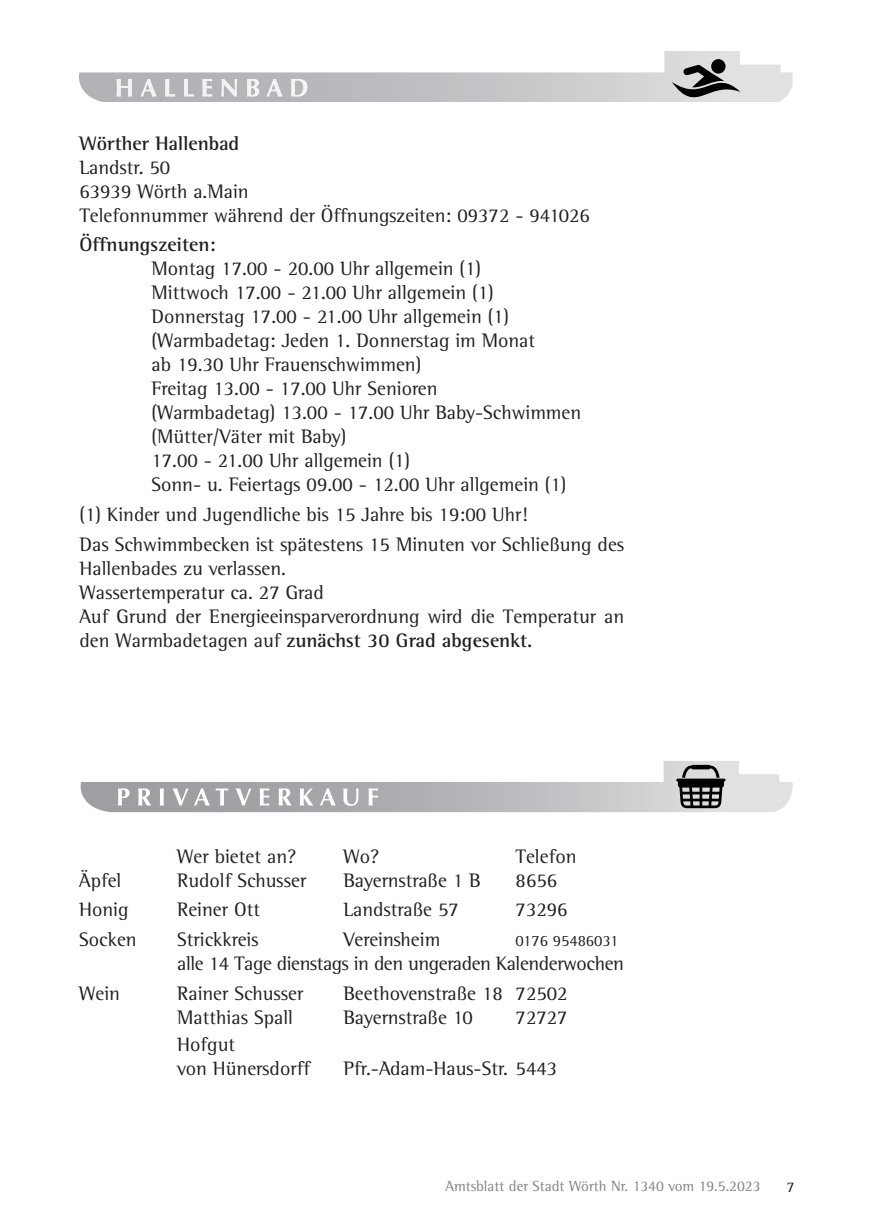
<style>
.page{position:relative;width:874px;height:1225px;background:#fff}
.page>*{position:absolute;margin:0;border:0;box-sizing:border-box;transform-origin:0 0}
.t1{font:20px/24px "Rotis Semi Serif";color:#231f20}
.t2{font:20px "Rotis Semi Serif";letter-spacing:-.02em;color:#231f20}
.t3{font:700 20px "Rotis Semi Serif";color:#231f20}
.t4{font:16px "Rotis Semi Serif";color:#231f20}
.t5{font:15px "Rotis Semi Serif";color:#808285}
.t6{font:15px "Rotis Semi Serif";color:#231f20}
.s1{font-weight:700}
</style>
<div class="page">
<svg style="left:79px;top:51px;width:713px;height:51px"></svg>
<svg style="left:80px;top:761px;width:712px;height:51px"></svg>
<p class="t3" style="left:79px;top:131px;width:161px">Wörther Hallenbad</p>
<p class="t1" style="left:79px;top:155px;width:511px">Landstr. 50<br>63939 Wörth a.Main<br>Telefonnummer während der Öffnungszeiten: 09372 - 941026</p>
<p class="t3" style="left:79px;top:233px;width:138px">Öffnungszeiten:</p>
<p class="t1" style="left:151px;top:257px;width:431px">Montag 17.00 - 20.00 Uhr allgemein (1)<br>Mittwoch 17.00 - 21.00 Uhr allgemein (1)<br>Donnerstag 17.00 - 21.00 Uhr allgemein (1) (Warmbadetag: Jeden 1. Donnerstag im Monat<br>ab 19.30 Uhr Frauenschwimmen)<br>Freitag 13.00 - 17.00 Uhr Senioren<br>(Warmbadetag) 13.00 - 17.00 Uhr Baby-Schwimmen (Mütter/Väter mit Baby)<br>17.00 - 21.00 Uhr allgemein (1)<br>Sonn- u. Feiertags 09.00 - 12.00 Uhr allgemein (1)</p>
<p class="t1" style="left:79px;top:499px;width:546px;line-height:29.6px">(1) Kinder und Jugendliche bis 15 Jahre bis 19:00 Uhr!<br>Das Schwimmbecken ist spätestens 15 Minuten vor Schließung des</p>
<p class="t1" style="left:79px;top:556px;width:546px">Hallenbades zu verlassen.<br>Wassertemperatur ca. 27 Grad<br>Auf Grund der Energieeinsparverordnung wird die Temperatur an den Warmbadetagen auf <span class="s1">zunächst 30 Grad abgesenkt.</span></p>
<p class="t1" style="left:177px;top:844px;width:120px">Wer bietet an?</p>
<p class="t1" style="left:343px;top:844px;width:37px">Wo?</p>
<p class="t1" style="left:515px;top:844px;width:62px">Telefon</p>
<p class="t1" style="left:79px;top:868px;width:44px">Äpfel</p>
<p class="t1" style="left:177px;top:868px;width:130px">Rudolf Schusser</p>
<p class="t1" style="left:343px;top:868px;width:139px">Bayernstraße 1 B</p>
<p class="t1" style="left:515px;top:868px;width:43px">8656</p>
<p class="t1" style="left:79px;top:897px;width:51px">Honig</p>
<p class="t1" style="left:177px;top:897px;width:84px">Reiner Ott</p>
<p class="t1" style="left:343px;top:897px;width:117px">Landstraße 57</p>
<p class="t1" style="left:515px;top:897px;width:53px">73296</p>
<p class="t1" style="left:79px;top:927px;width:59px">Socken</p>
<p class="t1" style="left:177px;top:927px;width:83px">Strickkreis</p>
<p class="t1" style="left:343px;top:927px;width:98px">Vereinsheim</p>
<p class="t4" style="left:515px;top:931px;width:104px">0176 95486031</p>
<p class="t2" style="left:177px;top:951px;width:448px">alle 14 Tage dienstags in den ungeraden Kalenderwochen</p>
<p class="t1" style="left:79px;top:981px;width:42px">Wein</p>
<p class="t1" style="left:177px;top:981px;width:127px">Rainer Schusser</p>
<p class="t1" style="left:343px;top:981px;width:225px">Beethovenstraße 18 72502</p>
<p class="t1" style="left:177px;top:1005px;width:117px">Matthias Spall</p>
<p class="t1" style="left:343px;top:1005px;width:131px">Bayernstraße 10</p>
<p class="t1" style="left:515px;top:1005px;width:53px">72727</p>
<p class="t1" style="left:177px;top:1032px;width:134px">Hofgut<br>von Hünersdorff</p>
<p class="t1" style="left:343px;top:1056px;width:215px">Pfr.-Adam-Haus-Str. 5443</p>
<p class="t5" style="left:445px;top:1177px;width:316px">Amtsblatt der Stadt Wörth Nr. 1340 vom 19.5.2023</p>
<p class="t6" style="left:786px;top:1178px;width:9px">7</p>
</div>
